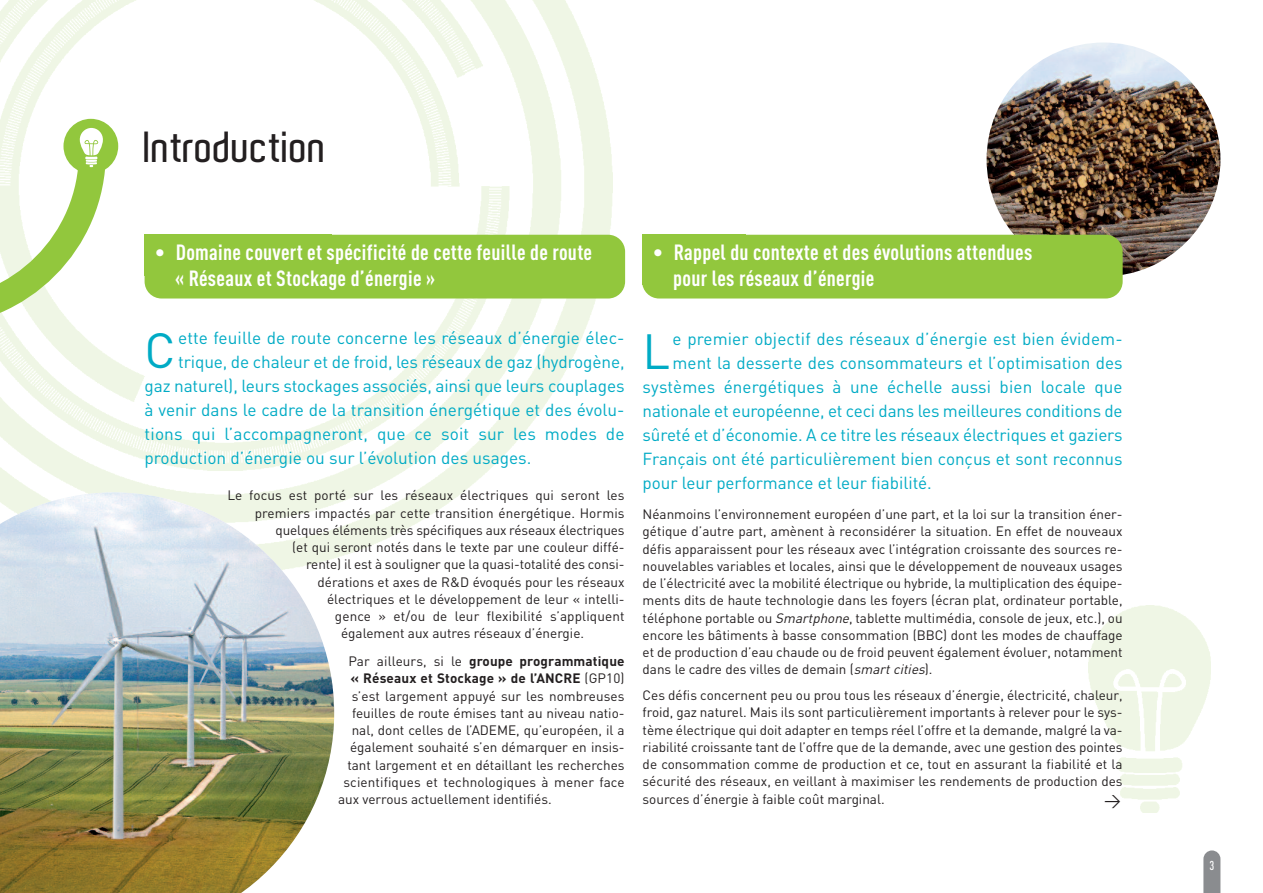
<style>
.page{position:relative;width:1263px;height:893px;background:#fff}
.page>*{position:absolute;margin:0;border:0;box-sizing:border-box;transform-origin:0 0}
.t1{font:48.75px "DIN";color:#00abc5}
.t2{font:600 42px "Aldo";color:#231f20}
.t3{font:700 21.75px/26.1px "DIN Cond";letter-spacing:.015em;color:#fff}
.t4{font:17.25px "DIN";color:#00abc5}
.t5{font:16.5px "DIN";color:#231f20}
.t6{font:13.5px/17.2px "DIN";color:#231f20;text-align:justify}
.t7{font:700 13.5px "DINCE";letter-spacing:.01em;color:#231f20}
.t8{font:700 13.5px "DIN";letter-spacing:.01em;color:#231f20}
.t9{font:500 12.75px "DIN Cond";color:#fff}
.s1{font-family:"DIN";font-weight:400}
.s2{font-weight:400}
.s3{font-style:italic}
</style>
<div class="page">
<img style="left:0;top:0;width:612px;height:558px">
<svg style="left:1203px;top:850px;width:17px;height:43px"></svg>
<img style="left:1088px;top:605px;width:123px;height:207px">
<div style="left:145px;top:235px;width:480px;height:63px;background:#92c73d;border-radius:17px"></div>
<div style="left:145px;top:235px;width:187px;height:41px;background:#92c73d"></div>
<div style="left:63px;top:119px;width:55px;height:55px;background:#92c73d;border-radius:50%"></div>
<svg style="left:0;top:128px;width:106px;height:199px"></svg>
<img style="left:986px;top:43px;width:234px;height:233px;border-radius:50%">
<div style="left:642px;top:235px;width:481px;height:63px;background:#92c73d;border-radius:17px"></div>
<div style="left:642px;top:235px;width:103px;height:50px;background:#92c73d"></div>
<img style="left:0;top:492px;width:334px;height:401px">
<h2 class="t2" style="left:145px;top:124px;width:184px">Introduction</h2>
<h3 class="t3" style="left:175px;top:241px;width:418px;text-indent:-20px">• Domaine couvert et spécificité de cette feuille de route « Réseaux et Stockage d’énergie »</h3>
<h1 class="t1" style="left:145px;top:323px;width:33px">C</h1>
<p class="t4" style="left:178px;top:328px;width:448px">ette feuille de route concerne les réseaux d’énergie élec-</p>
<p class="t4" style="left:178px;top:352px;width:448px">trique, de chaleur et de froid, les réseaux de gaz (hydrogène,</p>
<p class="t4" style="left:145px;top:376px;width:481px">gaz naturel), leurs stockages associés, ainsi que leurs couplages</p>
<p class="t4" style="left:145px;top:400px;width:481px">à venir dans le cadre de la transition énergétique et des évolu-</p>
<p class="t4" style="left:145px;top:424px;width:481px">tions qui l’accompagneront, que ce soit sur les modes de</p>
<p class="t4" style="left:145px;top:448px;width:388px">production d’énergie ou sur l’évolution des usages.</p>
<p class="t6" style="left:227px;top:487px;width:399px">Le focus est porté sur les réseaux électriques qui seront les</p>
<p class="t6" style="left:255px;top:504px;width:371px">premiers impactés par cette transition énergétique. Hormis</p>
<p class="t6" style="left:275px;top:521px;width:351px">quelques éléments très spécifiques aux réseaux électriques</p>
<p class="t6" style="left:292px;top:539px;width:334px">(et qui seront notés dans le texte par une couleur diffé-</p>
<p class="t6" style="left:306px;top:556px;width:320px">rente) il est à souligner que la quasi-totalité des consi-</p>
<p class="t6" style="left:318px;top:573px;width:309px">dérations et axes de R&amp;D évoqués pour les réseaux</p>
<p class="t6" style="left:327px;top:590px;width:299px">électriques et le développement de leur « intelli-</p>
<p class="t6" style="left:335px;top:608px;width:291px">gence » et/ou de leur flexibilité s’appliquent</p>
<p class="t6" style="left:341px;top:625px;width:244px">également aux autres réseaux d’énergie.</p>
<p class="t7" style="left:348px;top:656px;width:278px"><span class="s1">Par ailleurs, si le</span> groupe programmatique</p>
<p class="t8" style="left:351px;top:671px;width:275px">« Réseaux et Stockage » de l’ANCRE <span class="s2">(GP10)</span></p>
<p class="t6" style="left:352px;top:687px;width:274px">s’est largement appuyé sur les nombreuses</p>
<p class="t6" style="left:352px;top:705px;width:274px">feuilles de route émises tant au niveau natio-</p>
<p class="t6" style="left:352px;top:722px;width:274px">nal, dont celles de l’ADEME, qu’européen, il a</p>
<p class="t6" style="left:350px;top:739px;width:276px">également souhaité s’en démarquer en insis-</p>
<p class="t6" style="left:347px;top:756px;width:279px">tant largement et en détaillant les recherches</p>
<p class="t6" style="left:343px;top:774px;width:283px">scientifiques et technologiques à mener face</p>
<p class="t6" style="left:338px;top:791px;width:215px">aux verrous actuellement identifiés.</p>
<h3 class="t3" style="left:673px;top:241px;width:361px;text-indent:-20px">• Rappel du contexte et des évolutions attendues pour les réseaux d’énergie</h3>
<h1 class="t1" style="left:643px;top:324px;width:29px">L</h1>
<p class="t4" style="left:673px;top:329px;width:451px">e premier objectif des réseaux d’énergie est bien évidem-</p>
<p class="t4" style="left:673px;top:353px;width:451px">ment la desserte des consommateurs et l’optimisation des</p>
<p class="t4" style="left:643px;top:377px;width:482px">systèmes énergétiques à une échelle aussi bien locale que</p>
<p class="t4" style="left:643px;top:401px;width:481px">nationale et européenne, et ceci dans les meilleures conditions de</p>
<p class="t4" style="left:643px;top:425px;width:481px">sûreté et d’économie. A ce titre les réseaux électriques et gaziers</p>
<p class="t4" style="left:643px;top:449px;width:481px">Français ont été particulièrement bien conçus et sont reconnus</p>
<p class="t4" style="left:643px;top:473px;width:291px">pour leur performance et leur fiabilité.</p>
<p class="t6" style="left:643px;top:506px;width:481px">Néanmoins l’environnement européen d’une part, et la loi sur la transition éner&shy;gétique d’autre part, amènent à reconsidérer la situation. En effet de nouveaux défis apparaissent pour les réseaux avec l’intégration croissante des sources re&shy;nouvelables variables et locales, ainsi que le développement de nouveaux usages de l’électricité avec la mobilité électrique ou hybride, la multiplication des équipe&shy;ments dits de haute technologie dans les foyers (écran plat, ordinateur portable, téléphone portable ou <span class="s3">Smartphone</span>, tablette multimédia, console de jeux, etc.), ou encore les bâtiments à basse consommation (BBC) dont les modes de chauffage et de production d’eau chaude ou de froid peuvent également évoluer, notamment dans le cadre des villes de demain (<span class="s3">smartcities</span>).</p>
<p class="t6" style="left:643px;top:687px;width:481px">Ces défis concernent peu ou prou tous les réseaux d’énergie, électricité, chaleur, froid, gaz naturel. Mais ils sont particulièrement importants à relever pour le sys&shy;tème électrique qui doit adapter en temps réel l’offre et la demande, malgré la va&shy;riabilité croissante tant de l’offre que de la demande, avec une gestion des pointes de consommation comme de production et ce, tout en assurant la fiabilité et la sécurité des réseaux, en veillant à maximiser les rendements de production des sources d’énergie à faible coût marginal.</p>
<p class="t5" style="left:1104px;top:790px;width:18px">&gt;</p>
<p class="t9" style="left:1209px;top:860px;width:6px">3</p>
</div>
